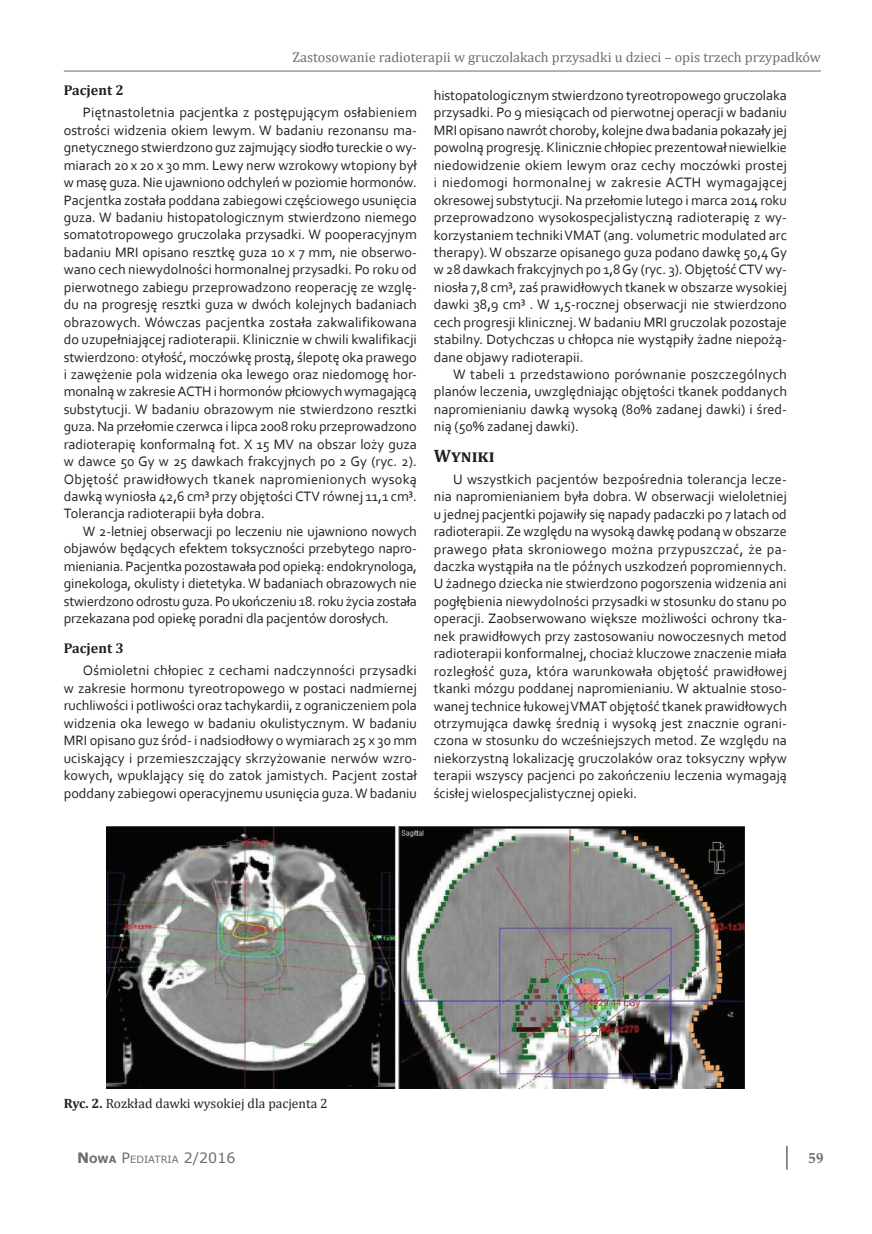
<style>
.page{position:relative;width:872px;height:1234px;background:#fff}
.page>*{position:absolute;margin:0;border:0;box-sizing:border-box;transform-origin:0 0}
.t1{font:700 18px "Cambria";letter-spacing:.005em;color:#231f20}
.t2{font:700 15px "Palatino Linotype";color:#6c6d70}
.t3{font:14.25px/17.4px "Corbel";color:#231f20;text-align:justify}
.t4{font:14.25px "Cambria";color:#6c6d70}
.t5{font:700 14.25px "Cambria";color:#231f20}
.t6{font:13.5px "Cambria";color:#231f20}
.t7{font:10.05px "Verdana";color:#6c6d70}
.s1{font-weight:700}
.s2{font-weight:700;font-size:14.25px}
.s3{font-size:14.25px}
</style>
<div class="page">
<hr style="left:64px;top:71px;width:757px;height:1px;background:#6c6d70">
<svg style="left:786px;top:1145px;width:1px;height:24px"></svg>
<img style="left:106px;top:826px;width:638px;height:261px">
<p class="t4" style="left:292px;top:49px;width:530px">Zastosowanie radioterapii w gruczolakach przysadki u dzieci – opis trzech przypadków</p>
<p class="t5" style="left:64px;top:80px;width:61px">Pacjent 2</p>
<p class="t3" style="left:64px;top:103px;width:354px;text-indent:19px">Piętnastoletnia pacjentka z postępującym osłabieniem ostrości widzenia okiem lewym. W badaniu rezonansu ma&shy;gnetycznego stwierdzono guz zajmujący siodło tureckie o wy&shy;miarach 20 x 20 x 30 mm. Lewy nerw wzrokowy wtopiony był w masę guza. Nie ujawniono odchyleń w poziomie hormonów.<br>Pacjentka została poddana zabiegowi częściowego usunięcia guza. W badaniu histopatologicznym stwierdzono niemego somatotropowego gruczolaka przysadki. W pooperacyjnym badaniu MRI opisano resztkę guza 10 x 7 mm, nie obserwo&shy;wano cech niewydolności hormonalnej przysadki. Po roku od pierwotnego zabiegu przeprowadzono reoperację ze wzglę&shy;du na progresję resztki guza w dwóch kolejnych badaniach obrazowych. Wówczas pacjentka została zakwalifikowana do uzupełniającej radioterapii. Klinicznie w chwili kwalifikacji stwierdzono: otyłość, moczówkę prostą, ślepotę oka prawego i zawężenie pola widzenia oka lewego oraz niedomogę hor&shy;monalną w zakresie ACTH i hormonów płciowych wymagającą substytucji. W badaniu obrazowym nie stwierdzono resztki guza. Na przełomie czerwca i lipca 2008 roku przeprowadzono radioterapię konformalną fot. X 15 MV na obszar loży guza w dawce 50 Gy w 25 dawkach frakcyjnych po 2 Gy (ryc. 2).<br>Objętość prawidłowych tkanek napromienionych wysoką dawką wyniosła 42,6 cm³ przy objętości CTV równej 11,1 cm³.<br>Tolerancja radioterapii była dobra.</p>
<p class="t3" style="left:64px;top:522px;width:354px;text-indent:19px">W 2-letniej obserwacji po leczeniu nie ujawniono nowych objawów będących efektem toksyczności przebytego napro&shy;mieniania. Pacjentka pozostawała pod opieką: endokrynologa, ginekologa, okulisty i dietetyka. W badaniach obrazowych nie stwierdzono odrostu guza. Po ukończeniu 18. roku życia została przekazana pod opiekę poradni dla pacjentów dorosłych.</p>
<p class="t5" style="left:64px;top:638px;width:61px">Pacjent 3</p>
<p class="t3" style="left:64px;top:661px;width:354px;text-indent:19px">Ośmioletni chłopiec z cechami nadczynności przysadki w zakresie hormonu tyreotropowego w postaci nadmiernej ruchliwości i potliwości oraz tachykardii, z ograniczeniem pola widzenia oka lewego w badaniu okulistycznym. W badaniu MRI opisano guz śród- i nadsiodłowy o wymiarach 25 x 30 mm uciskający i przemieszczający skrzyżowanie nerwów wzro&shy;kowych, wpuklający się do zatok jamistych. Pacjent został poddany zabiegowi operacyjnemu usunięcia guza. W badaniu</p>
<p class="t3" style="left:434px;top:86px;width:354px">histopatologicznym stwierdzono tyreotropowego gruczolaka przysadki. Po 9 miesiącach od pierwotnej operacji w badaniu MRI opisano nawrót choroby, kolejne dwa badania pokazały jej powolną progresję. Klinicznie chłopiec prezentował niewielkie niedowidzenie okiem lewym oraz cechy moczówki prostej i niedomogi hormonalnej w zakresie ACTH wymagającej okresowej substytucji. Na przełomie lutego i marca 2014 roku przeprowadzono wysokospecjalistyczną radioterapię z wy&shy;korzystaniem techniki VMAT (ang. volumetric modulated arc therapy). W obszarze opisanego guza podano dawkę 50,4 Gy w 28 dawkach frakcyjnych po 1,8Gy (ryc. 3). Objętość CTV wy&shy;niosła 7,8 cm³, zaś prawidłowych tkanek w obszarze wysokiej dawki 38,9 cm³ . W 1,5-rocznej obserwacji nie stwierdzono cech progresji klinicznej. W badaniu MRI gruczolak pozostaje stabilny. Dotychczas u chłopca nie wystąpiły żadne niepożą&shy;dane objawy radioterapii.</p>
<p class="t3" style="left:434px;top:365px;width:354px;text-indent:19px">W tabeli 1 przedstawiono porównanie poszczególnych planów leczenia, uwzględniając objętości tkanek poddanych napromienianiu dawką wysoką (80% zadanej dawki) i śred&shy;nią (50% zadanej dawki).</p>
<p class="t1" style="left:434px;top:442px;width:62px">Wyniki</p>
<p class="t3" style="left:434px;top:470px;width:354px;text-indent:19px">U wszystkich pacjentów bezpośrednia tolerancja lecze&shy;nia napromienianiem była dobra. W obserwacji wieloletniej u jednej pacjentki pojawiły się napady padaczki po 7 latach od radioterapii. Ze względu na wysoką dawkę podaną w obszarze prawego płata skroniowego można przypuszczać, że pa&shy;daczka wystąpiła na tle późnych uszkodzeń popromiennych.<br>U żadnego dziecka nie stwierdzono pogorszenia widzenia ani pogłębienia niewydolności przysadki w stosunku do stanu po operacji. Zaobserwowano większe możliwości ochrony tka&shy;nek prawidłowych przy zastosowaniu nowoczesnych metod radioterapii konformalnej, chociaż kluczowe znaczenie miała rozległość guza, która warunkowała objętość prawidłowej tkanki mózgu poddanej napromienianiu. W aktualnie stoso&shy;wanej technice łukowej VMAT objętość tkanek prawidłowych otrzymująca dawkę średnią i wysoką jest znacznie ograni&shy;czona w stosunku do wcześniejszych metod. Ze względu na niekorzystną lokalizację gruczolaków oraz toksyczny wpływ terapii wszyscy pacjenci po zakończeniu leczenia wymagają ścisłej wielospecjalistycznej opieki.</p>
<p class="t6" style="left:64px;top:1094px;width:265px"><span class="s1">Ryc. 2.</span> Rozkład dawki wysokiej dla pacjenta 2</p>
<p class="t7" style="left:77px;top:1152px;width:160px"><span class="s2">N</span><span class="s1">OWA</span> <span class="s3">P</span>EDIATRIA <span class="s3">2/2016</span></p>
<p class="t2" style="left:808px;top:1146px;width:16px">59</p>
</div>
